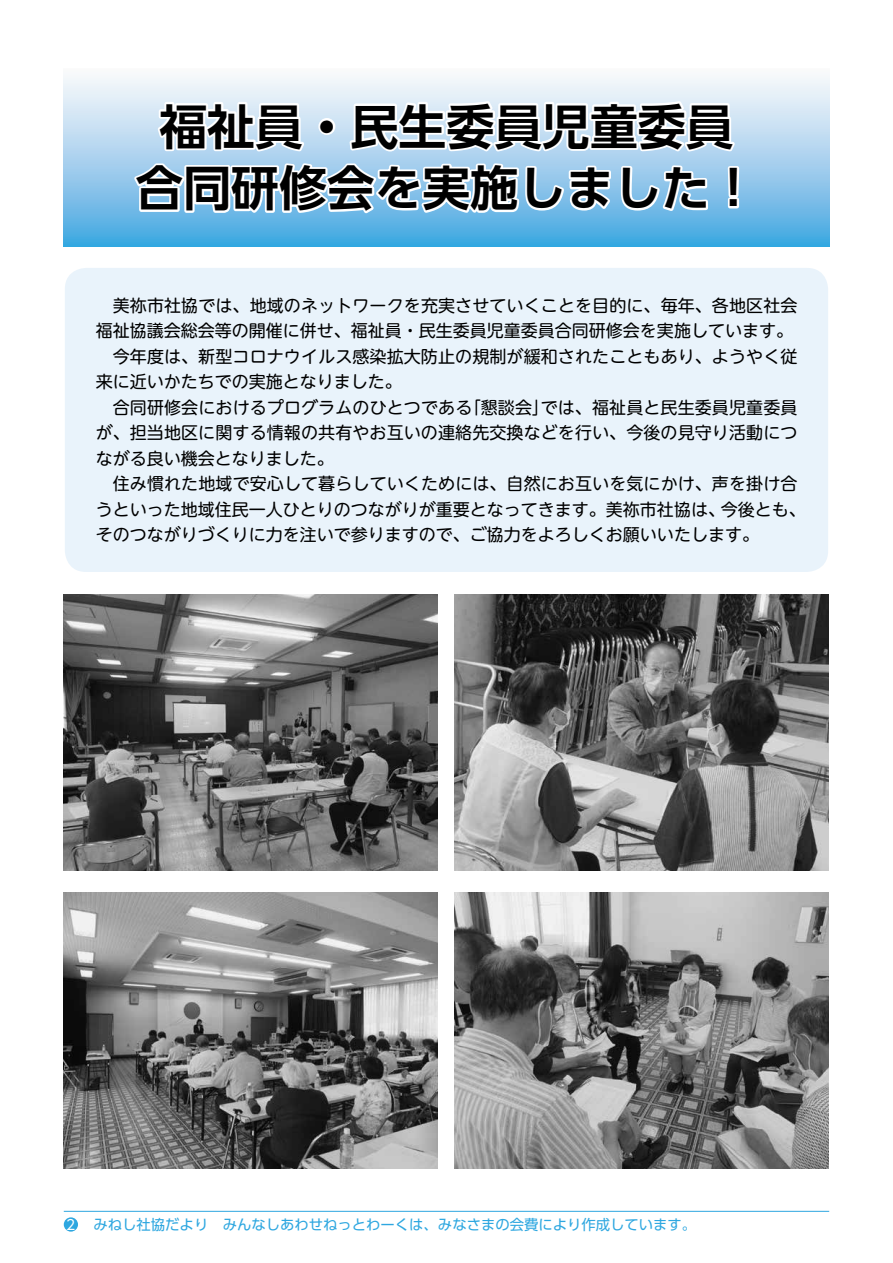
<style>
.page{position:relative;width:893px;height:1263px;background:#fff}
.page>*{position:absolute;margin:0;border:0;box-sizing:border-box;transform-origin:0 0}
.t1{font:700 47.85px/61.7px "UD Shin Go Pro De";color:#000;text-align:center}
.t2{font:16.95px/25.5px "UD Shin M Go Pro";letter-spacing:.005em;color:#000}
.t3{font:14.4px "UD Shin Go Pro";color:#2ea7e0}
.t4{font:13.8px "UD Shin Go Pro";color:#fff}
</style>
<div class="page">
<hr style="left:64px;top:1211px;width:765px;height:1px;background:#2ea7e0">
<div style="left:64px;top:1217px;width:14px;height:14px;background:#2ea7e0;border-radius:50%"></div>
<svg style="left:64px;top:77px;width:765px;height:170px;background:#7fc2e9"></svg>
<svg style="left:130px;top:77px;width:611px;height:141px"></svg>
<img style="left:454px;top:594px;width:375px;height:276px">
<img style="left:454px;top:892px;width:375px;height:277px">
<img style="left:64px;top:594px;width:374px;height:276px">
<img style="left:64px;top:892px;width:374px;height:277px">
<div style="left:65px;top:268px;width:763px;height:304px;background:#e9f3fb;border-radius:21px"></div>
<h1 class="t1" style="left:136px;top:94px;width:623px">福祉員・民生委員児童委員合同研修会を実施しました！</h1>
<p class="t2" style="left:96px;top:291px;width:712px">　美祢市社協では、地域のネットワークを充実させていくことを目的に、毎年、各地区社会福祉協議会総会等の開催に併せ、福祉員・民生委員児童委員合同研修会を実施しています。　今年度は、新型コロナウイルス感染拡大防止の規制が緩和されたこともあり、ようやく従来に近いかたちでの実施となりました。<br>　合同研修会におけるプログラムのひとつである「懇談会」では、福祉員と民生委員児童委員が、担当地区に関する情報の共有やお互いの連絡先交換などを行い、今後の見守り活動につながる良い機会となりました。<br>　住み慣れた地域で安心して暮らしていくためには、自然にお互いを気にかけ、声を掛け合うといった地域住民一人ひとりのつながりが重要となってきます。美祢市社協は、今後とも、そのつながりづくりに力を注いで参りますので、ご協力をよろしくお願いいたします。</p>
<p class="t4" style="left:66px;top:1213px;width:9px">2</p>
<p class="t3" style="left:94px;top:1213px;width:604px">みねし社協だより　みんなしあわせねっとわーくは、みなさまの会費により作成しています。</p>
</div>
